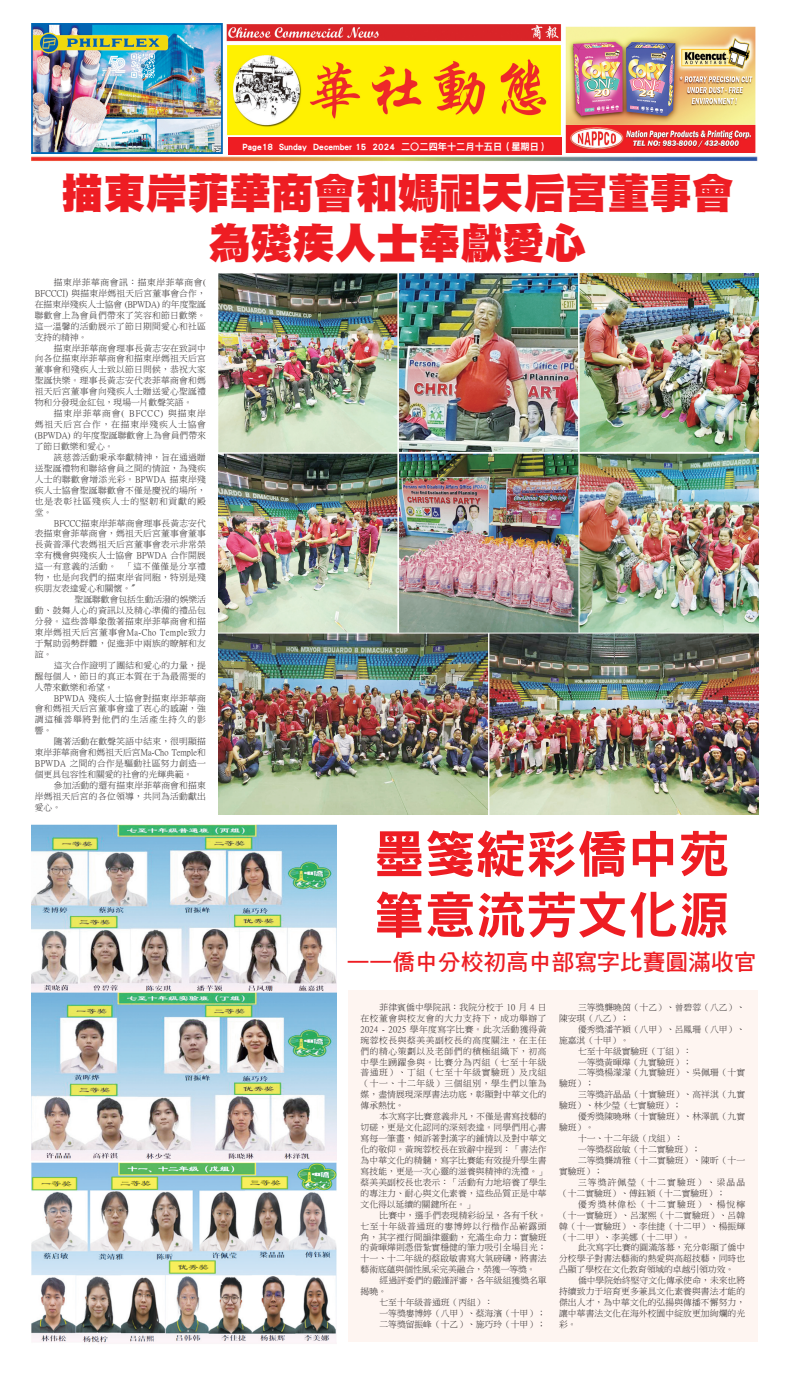
<style>
.page{position:relative;width:788px;height:1386px;background:#fff}
.page>*{position:absolute;margin:0;border:0;box-sizing:border-box;transform-origin:0 0}
.t1{font:50.75px/60.9px "DF Hei Std W9";color:#ee1d23}
.t2{font:42px/50.4px "DF Hei Std W12";color:#ee1d23;text-align:center}
.t3{font:22.75px "DF Hei Std W7";color:#ee1d23}
.t4{font:9.45px "DF Hei Std W9";color:#fff}
.t5{font:8.75px/10.9px "P Ming Li U";letter-spacing:.015em;color:#231f20;text-align:justify}
.t6{font:8.75px "P Ming Li U";letter-spacing:.13em;color:#231f20}
.t7{font:8.75px "P Ming Li U";letter-spacing:.05em;color:#231f20}
.t8{font:8.75px "P Ming Li U";letter-spacing:.04em;color:#231f20}
.t9{font:8.75px "P Ming Li U";letter-spacing:.045em;color:#231f20}
.t10{font:8.75px "P Ming Li U";letter-spacing:.035em;color:#231f20}
.t11{font:8.75px "P Ming Li U";letter-spacing:.09em;color:#231f20}
</style>
<div class="page">
<img style="left:32px;top:25px;width:726px;height:136px">
<div style="left:228px;top:137px;width:334px;height:17px;background:#ee1d23"></div>
<img style="left:32px;top:24px;width:190px;height:129px">
<img style="left:565px;top:26px;width:192px;height:127px">
<img style="left:219px;top:273px;width:539px;height:542px">
<img style="left:31px;top:825px;width:305px;height:519px">
<div style="left:348px;top:990px;width:409px;height:352px;background:#fef5f1"></div>
<p class="t4" style="left:242px;top:141px;width:307px">Page18 Sunday December 15 2024 二○二四年十二月十五日（星期日）</p>
<h2 class="t2" style="left:61px;top:167px;width:674px">描東岸菲華商會和媽祖天后宮董事會為殘疾人士奉獻愛心</h2>
<p class="t5" style="left:35px;top:277px;width:173px;text-indent:19px">描東岸菲華商會訊：描東岸菲華商會( BFCCCI) 與描東岸媽祖天后宮董事會合作，在描東岸殘疾人士協會 (BPWDA) 的年度聖誕聯歡會上為會員們帶來了笑容和節日歡樂。這一溫馨的活動展示了節日期間愛心和社區支持的精神。</p>
<p class="t5" style="left:35px;top:342px;width:173px;text-indent:19px">描東岸菲華商會理事長黃志安在致詞中向各位描東岸菲華商會和描東岸媽祖天后宮董事會和殘疾人士致以節日問候，恭祝大家聖誕快樂。理事長黃志安代表菲華商會和媽祖天后宮董事會向殘疾人士贈送愛心聖誕禮物和分發現金紅包，現場一片歡聲笑語。</p>
<p class="t5" style="left:35px;top:408px;width:173px;text-indent:19px">描東岸菲華商會( BFCCC) 與描東岸媽祖天后宮合作，在描東岸殘疾人士協會(BPWDA) 的年度聖誕聯歡會上為會員們帶來了節日歡樂和愛心。</p>
<p class="t5" style="left:35px;top:452px;width:173px;text-indent:19px">該慈善活動秉承奉獻精神，旨在通過贈送聖誕禮物和聯絡會員之間的情誼，為殘疾人士的聯歡會增添光彩。BPWDA 描東岸殘疾人士協會聖誕聯歡會不僅是慶祝的場所，也是表彰社區殘疾人士的堅韌和貢獻的殿堂。</p>
<p class="t5" style="left:54px;top:517px;width:154px">BFCCC描東岸菲華商會理事長黃志安代</p>
<p class="t5" style="left:35px;top:528px;width:173px">表描東會菲華商會，媽祖天后宮董事會董事</p>
<p class="t5" style="left:35px;top:539px;width:173px">長黃普澤代表媽祖天后宮董事會表示非常榮</p>
<p class="t5" style="left:35px;top:550px;width:173px">幸有機會與殘疾人士協會 BPWDA 合作開展</p>
<p class="t9" style="left:35px;top:562px;width:173px">這一有意義的活動。 「這不僅僅是分享禮</p>
<p class="t5" style="left:35px;top:572px;width:173px">物，也是向我們的描東岸省同胞，特別是殘</p>
<p class="t5" style="left:35px;top:583px;width:106px">疾朋友表達愛心和關懷。〞</p>
<p class="t5" style="left:75px;top:594px;width:133px">聖誕聯歡會包括生動活潑的娛樂活</p>
<p class="t5" style="left:35px;top:605px;width:173px">動、鼓舞人心的資訊以及精心準備的禮品包</p>
<p class="t5" style="left:35px;top:616px;width:173px">分發。這些善舉象徵著描東岸菲華商會和描</p>
<p class="t7" style="left:35px;top:628px;width:173px">東岸媽祖天后宮董事會Ma-Cho Temple致力</p>
<p class="t5" style="left:35px;top:638px;width:173px">于幫助弱勢群體，促進菲中兩族的瞭解和友</p>
<p class="t5" style="left:35px;top:649px;width:19px">誼。</p>
<p class="t5" style="left:54px;top:660px;width:154px">這次合作證明了團結和愛心的力量，提</p>
<p class="t5" style="left:35px;top:671px;width:173px">醒每個人，節日的真正本質在于為最需要的</p>
<p class="t5" style="left:35px;top:681px;width:80px">人帶來歡樂和希望。</p>
<p class="t10" style="left:54px;top:694px;width:154px">BPWDA 殘疾人士協會對描東岸菲華商</p>
<p class="t5" style="left:35px;top:703px;width:173px">會和媽祖天后宮董事會達了衷心的感謝，強</p>
<p class="t11" style="left:35px;top:715px;width:173px">調這種善舉將對他們的生活產生持久的影</p>
<p class="t5" style="left:35px;top:725px;width:19px">響。</p>
<p class="t5" style="left:54px;top:736px;width:154px">隨著活動在歡聲笑語中結束，很明顯描</p>
<p class="t5" style="left:35px;top:747px;width:173px">東岸菲華商會和媽祖天后宮Ma-Cho Temple和</p>
<p class="t8" style="left:35px;top:759px;width:173px">BPWDA 之間的合作是驅動社區努力創造一</p>
<p class="t5" style="left:35px;top:769px;width:159px">個更具包容性和關愛的社會的光輝典範。</p>
<p class="t5" style="left:54px;top:780px;width:154px">參加活動的還有描東岸菲華商會和描東</p>
<p class="t5" style="left:35px;top:791px;width:173px">岸媽祖天后宮的各位領導，共同為活動獻出</p>
<p class="t5" style="left:35px;top:802px;width:28px">愛心。</p>
<h1 class="t1" style="left:374px;top:823px;width:357px">墨箋綻彩僑中苑筆意流芳文化源</h1>
<h3 class="t3" style="left:347px;top:949px;width:411px">——僑中分校初高中部寫字比賽圓滿收官</h3>
<p class="t5" style="left:360px;top:1002px;width:187px;text-indent:19px">菲律賓僑中學院訊：我院分校于 10 月 4 日在校董會與校友會的大力支持下，成功舉辦了2024 - 2025 學年度寫字比賽。此次活動獲得黃琬蓉校長與蔡美美副校長的高度關注，在主任們的精心策劃以及老師們的積極組織下，初高中學生踴躍參與。比賽分為丙組（七至十年級普通班）、丁組（七至十年級實驗班）及戊組（十一、十二年級）三個組別，學生們以筆為媒，盡情展現深厚書法功底，彰顯對中華文化的傳承熱忱。</p>
<p class="t5" style="left:360px;top:1111px;width:187px;text-indent:19px">本次寫字比賽意義非凡，不僅是書寫技藝的切磋，更是文化認同的深刻表達。同學們用心書寫每一筆畫，傾訴著對漢字的鍾情以及對中華文化的敬仰。黃琬蓉校長在致辭中提到：「書法作為中華文化的精髓，寫字比賽能有效提升學生書寫技能，更是一次心靈的滋養與精神的洗禮。」蔡美美副校長也表示：「活動有力地培養了學生的專注力、耐心與文化素養，這些品質正是中華文化得以延續的關鍵所在。」</p>
<p class="t5" style="left:360px;top:1210px;width:187px;text-indent:19px">比賽中，選手們表現精彩紛呈，各有千秋。七至十年級普通班的婁博婷以行楷作品嶄露頭角，其字裡行間韻律靈動，充滿生命力；實驗班的黃暉燁則憑借紮實穩健的筆力吸引全場目光；十一、十二年級的蔡啟敏書寫大氣磅礡，將書法藝術底蘊與個性風采完美融合，榮獲一等獎。</p>
<p class="t5" style="left:379px;top:1275px;width:169px">經過評委們的嚴謹評審，各年級組獲獎名單</p>
<p class="t5" style="left:360px;top:1286px;width:28px">揭曉。</p>
<p class="t5" style="left:379px;top:1297px;width:115px">七至十年級普通班（丙組）：</p>
<p class="t5" style="left:379px;top:1308px;width:168px">一等獎婁博婷（八甲）、蔡海濱（十甲）；</p>
<p class="t5" style="left:379px;top:1319px;width:168px">二等獎留振峰（十乙）、施巧玲（十甲）；</p>
<p class="t5" style="left:559px;top:1002px;width:187px;text-indent:19px">三等獎龔曉茵（十乙）、曾碧蓉（八乙）、陳安琪（八乙）；</p>
<p class="t5" style="left:578px;top:1024px;width:169px">優秀獎潘芊穎（八甲）、呂鳳珊（八甲）、</p>
<p class="t5" style="left:559px;top:1035px;width:71px">施嘉淇（十甲）。</p>
<p class="t5" style="left:578px;top:1045px;width:115px">七至十年級實驗班（丁組）：</p>
<p class="t5" style="left:578px;top:1056px;width:115px">一等獎黃暉燁（九實驗班）；</p>
<p class="t5" style="left:578px;top:1067px;width:169px">二等獎楊濛濛（九實驗班）、吳佩珊（十實</p>
<p class="t5" style="left:559px;top:1078px;width:36px">驗班）；</p>
<p class="t5" style="left:578px;top:1089px;width:169px">三等獎許晶晶（十實驗班）、高祥淇（九實</p>
<p class="t5" style="left:559px;top:1100px;width:124px">驗班）、林少瑩（七實驗班）；</p>
<p class="t5" style="left:578px;top:1111px;width:169px">優秀獎陳曉琳（十實驗班）、林澤凱（九實</p>
<p class="t5" style="left:559px;top:1122px;width:36px">驗班）。</p>
<p class="t5" style="left:578px;top:1133px;width:106px">十一、十二年級（戊組）：</p>
<p class="t5" style="left:578px;top:1144px;width:124px">一等獎蔡啟敏（十二實驗班）；</p>
<p class="t5" style="left:578px;top:1155px;width:169px">二等獎龔靖雅（十二實驗班）、陳昕（十一</p>
<p class="t5" style="left:559px;top:1166px;width:45px">實驗班）；</p>
<p class="t6" style="left:578px;top:1178px;width:169px">三等獎許佩瑩（十二實驗班）、梁晶晶</p>
<p class="t5" style="left:559px;top:1188px;width:168px">（十二實驗班）、傅鈺穎（十二實驗班）；</p>
<p class="t6" style="left:578px;top:1200px;width:169px">優秀獎林偉松（十二實驗班）、楊悅檸</p>
<p class="t5" style="left:559px;top:1210px;width:187px">（十一實驗班）、呂潔熙（十二實驗班）、呂韓</p>
<p class="t5" style="left:559px;top:1220px;width:187px">韓（十一實驗班）、李佳捷（十二甲）、楊振輝</p>
<p class="t5" style="left:559px;top:1231px;width:133px">（十二甲）、李美娜（十二甲）。</p>
<p class="t5" style="left:578px;top:1242px;width:169px">此次寫字比賽的圓滿落幕，充分彰顯了僑中</p>
<p class="t5" style="left:559px;top:1253px;width:187px">分校學子對書法藝術的熱愛與高超技藝，同時也</p>
<p class="t5" style="left:559px;top:1264px;width:176px">凸顯了學校在文化教育領域的卓越引領功效。</p>
<p class="t5" style="left:578px;top:1275px;width:169px">僑中學院始終堅守文化傳承使命，未來也將</p>
<p class="t5" style="left:559px;top:1286px;width:187px">持續致力于培育更多兼具文化素養與書法才能的</p>
<p class="t5" style="left:559px;top:1297px;width:187px">傑出人才，為中華文化的弘揚與傳播不懈努力，</p>
<p class="t5" style="left:559px;top:1308px;width:187px">讓中華書法文化在海外校園中綻放更加絢爛的光</p>
<p class="t5" style="left:559px;top:1319px;width:19px">彩。</p>
</div>
